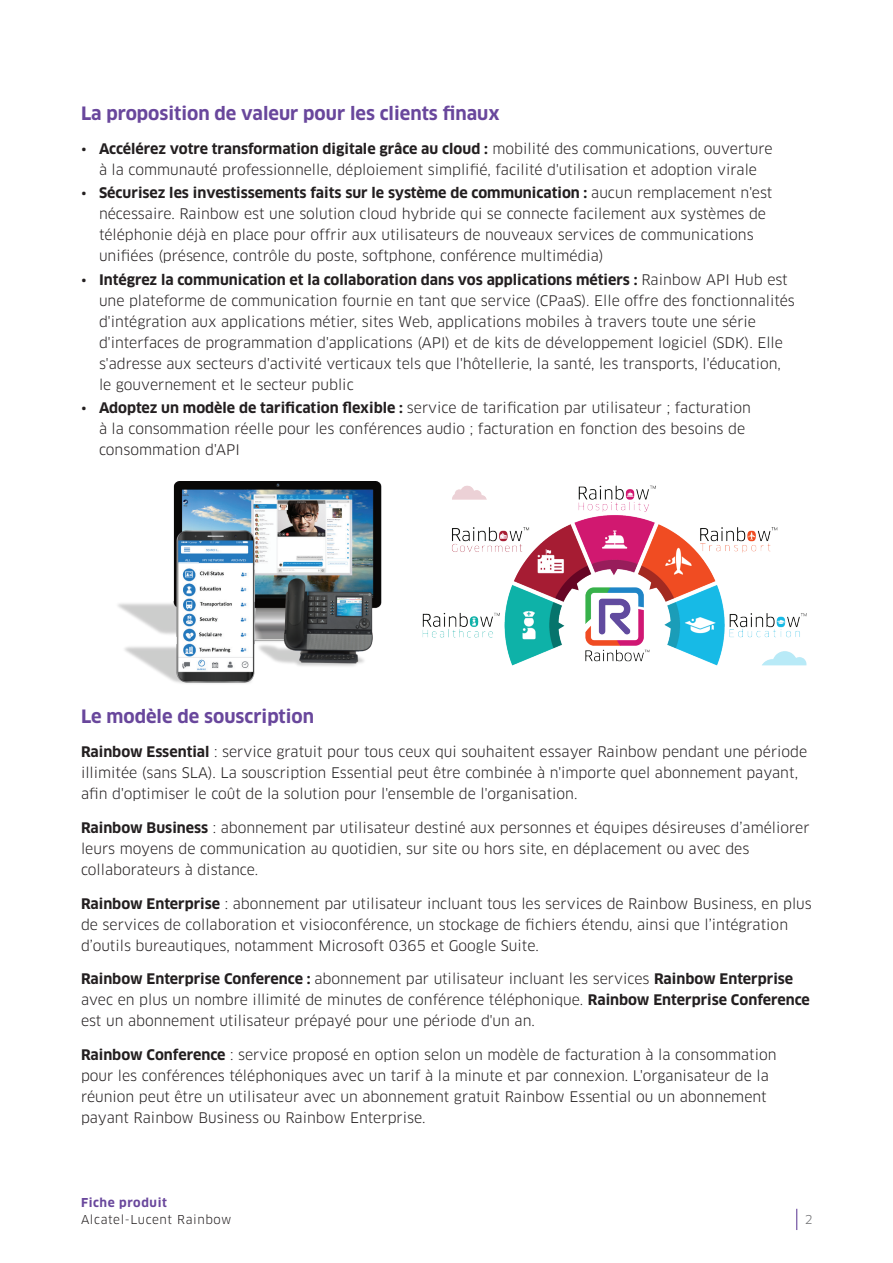
<style>
.page{position:relative;width:893px;height:1263px;background:#fff}
.page>*{position:absolute;margin:0;border:0;box-sizing:border-box;transform-origin:0 0}
.t1{font:700 18px "Clan OT";color:#69479c}
.t2{font:14.25px/21px "Clan OT";color:#231f20}
.t3{font:12px "Clan OT";letter-spacing:.05em;color:#231f20}
.t4{font:700 12px "Clan OT";letter-spacing:.05em;color:#69479c}
.t5{font:12px "Clan OT";color:#6c6d70}
.s1{font-weight:700}
</style>
<div class="page">
<svg style="left:796px;top:1209px;width:1px;height:21px"></svg>
<img style="left:118px;top:482px;width:264px;height:202px">
<img style="left:422px;top:485px;width:385px;height:181px">
<p class="t1" style="left:81px;top:103px;width:420px">La proposition de valeur pour les clients finaux</p>
<p class="t2" style="left:81px;top:138px;width:693px;text-align:center">• <span class="s1">Accélérez votre transformation digitale grâce au cloud :</span> mobilité des communications, ouverture à la communauté professionnelle, déploiement simplifié, facilité d'utilisation et adoption virale</p>
<p class="t2" style="left:99px;top:183px;width:675px;text-indent:-18px">• <span class="s1">Sécurisez les investissements faits sur le système de communication :</span> aucun remplacement n'est nécessaire. Rainbow est une solution cloud hybride qui se connecte facilement aux systèmes de téléphonie déjà en place pour offrir aux utilisateurs de nouveaux services de communications unifiées (présence, contrôle du poste, softphone, conférence multimédia)</p>
<p class="t2" style="left:99px;top:269px;width:697px;text-indent:-18px">• <span class="s1">Intégrez la communication et la collaboration dans vos applications métiers :</span> Rainbow API Hub est une plateforme de communication fournie en tant que service (CPaaS). Elle offre des fonctionnalités d'intégration aux applications métier, sites Web, applications mobiles à travers toute une série d'interfaces de programmation d'applications (API) et de kits de développement logiciel (SDK). Elle s'adresse aux secteurs d'activité verticaux tels que l'hôtellerie, la santé, les transports, l'éducation, le gouvernement et le secteur public</p>
<p class="t2" style="left:99px;top:397px;width:653px;text-indent:-18px">• <span class="s1">Adoptez un modèle de tarification flexible :</span> service de tarification par utilisateur ; facturation à la consommation réelle pour les conférences audio ; facturation en fonction des besoins de consommation d'API</p>
<p class="t1" style="left:81px;top:706px;width:235px">Le modèle de souscription</p>
<p class="t2" style="left:81px;top:741px;width:728px"><span class="s1">Rainbow Essential</span> : service gratuit pour tous ceux qui souhaitent essayer Rainbow pendant une période illimitée (sans SLA). La souscription Essential peut être combinée à n'importe quel abonnement payant, afin d'optimiser le coût de la solution pour l'ensemble de l'organisation.</p>
<p class="t2" style="left:81px;top:817px;width:730px"><span class="s1">Rainbow Business</span> : abonnement par utilisateur destiné aux personnes et équipes désireuses d’améliorer leurs moyens de communication au quotidien, sur site ou hors site, en déplacement ou avec des collaborateurs à distance.</p>
<p class="t2" style="left:81px;top:893px;width:732px"><span class="s1">Rainbow Enterprise</span> : abonnement par utilisateur incluant tous les services de Rainbow Business, en plus de services de collaboration et visioconférence, un stockage de fichiers étendu, ainsi que l’intégration d’outils bureautiques, notamment Microsoft 0365 et Google Suite.</p>
<p class="t2" style="left:81px;top:968px;width:730px"><span class="s1">Rainbow Enterprise Conference :</span> abonnement par utilisateur incluant les services <span class="s1">Rainbow Enterprise </span>avec en plus un nombre illimité de minutes de conférence téléphonique. <span class="s1">Rainbow Enterprise Conference </span>est un abonnement utilisateur prépayé pour une période d'un an.</p>
<p class="t2" style="left:81px;top:1044px;width:697px"><span class="s1">Rainbow Conference</span> : service proposé en option selon un modèle de facturation à la consommation pour les conférences téléphoniques avec un tarif à la minute et par connexion. L'organisateur de la réunion peut être un utilisateur avec un abonnement gratuit Rainbow Essential ou un abonnement payant Rainbow Business ou Rainbow Enterprise.</p>
<p class="t4" style="left:81px;top:1196px;width:87px">Fiche produit</p>
<p class="t3" style="left:81px;top:1212px;width:152px">Alcatel-Lucent Rainbow</p>
<p class="t5" style="left:805px;top:1212px;width:9px">2</p>
</div>
